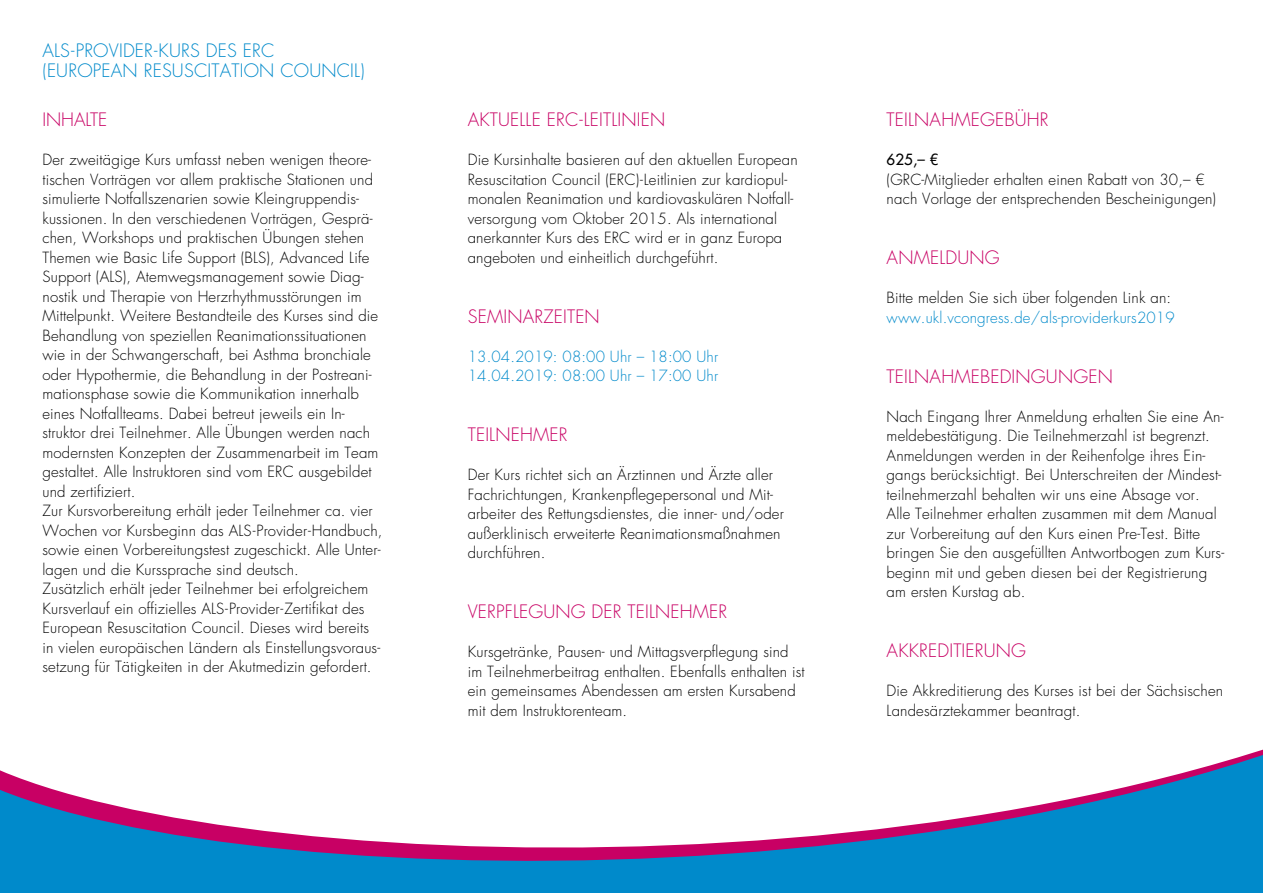
<style>
.page{position:relative;width:1263px;height:893px;background:#fff}
.page>*{position:absolute;margin:0;border:0;box-sizing:border-box;transform-origin:0 0}
.t1{font:300 18px "Futura Std";letter-spacing:.01em;color:#c80064}
.t2{font:300 18px/19.5px "Futura Std";letter-spacing:.01em;color:#008acb}
.t3{font:300 18px "Futura Std";letter-spacing:-.01em;color:#c80064}
.t4{font:300 15px/19.5px "Futura Std";letter-spacing:.01em;color:#000}
.t5{font:300 15px "Futura Std";letter-spacing:.01em;color:#008acb}
.t6{font:500 15px "Futura Std";color:#000}
</style>
<div class="page">
<svg style="left:0;top:749px;width:1263px;height:144px"></svg>
<p class="t2" style="left:43px;top:42px;width:324px">ALS-PROVIDER-KURS DES ERC (EUROPEAN RESUSCITATION COUNCIL)</p>
<p class="t3" style="left:43px;top:109px;width:66px">INHALTE</p>
<p class="t4" style="left:43px;top:150px;width:337px">Der zweitägige Kurs umfasst neben wenigen theore&shy;tischen Vorträgen vor allem praktische Stationen und simulierte Notfallszenarien sowie Kleingruppendis&shy;kussionen. In den verschiedenen Vorträgen, Gesprä&shy;chen, Workshops und praktischen Übungen stehen Themen wie Basic Life Support (BLS), Advanced Life Support (ALS), Atemwegsmanagement sowie Diag&shy;nostik und Therapie von Herzrhythmusstörungen im Mittelpunkt. Weitere Bestandteile des Kurses sind die Behandlung von speziellen Reanimationssituationen wie in der Schwangerschaft, bei Asthma bronchiale oder Hypothermie, die Behandlung in der Postreani&shy;mationsphase sowie die Kommunikation innerhalb eines Notfallteams. Dabei betreut jeweils ein In&shy;struktor drei Teilnehmer. Alle Übungen werden nach modernsten Konzepten der Zusammenarbeit im Team gestaltet. Alle Instruktoren sind vom ERC ausgebildet und zertifiziert.</p>
<p class="t4" style="left:43px;top:501px;width:341px">Zur Kursvorbereitung erhält jeder Teilnehmer ca. vier Wochen vor Kursbeginn das ALS-Provider-Handbuch, sowie einen Vorbereitungstest zugeschickt. Alle Unter&shy;lagen und die Kurssprache sind deutsch.</p>
<p class="t4" style="left:43px;top:579px;width:339px">Zusätzlich erhält jeder Teilnehmer bei erfolgreichem Kursverlauf ein offizielles ALS-Provider-Zertifikat des European Resuscitation Council. Dieses wird bereits in vielen europäischen Ländern als Einstellungsvoraus&shy;setzung für Tätigkeiten in der Akutmedizin gefordert.</p>
<p class="t1" style="left:468px;top:109px;width:199px">AKTUELLE ERC-LEITLINIEN</p>
<p class="t4" style="left:468px;top:150px;width:331px">Die Kursinhalte basieren auf den aktuellen European Resuscitation Council (ERC)-Leitlinien zur kardiopul&shy;monalen Reanimation und kardiovaskulären Notfall&shy;versorgung vom Oktober 2015. Als international anerkannter Kurs des ERC wird er in ganz Europa angeboten und einheitlich durchgeführt.</p>
<p class="t1" style="left:468px;top:305px;width:134px">SEMINARZEITEN</p>
<p class="t5" style="left:468px;top:347px;width:252px">13.04.2019: 08:00 Uhr – 18:00 Uhr</p>
<p class="t5" style="left:468px;top:366px;width:252px">14.04.2019: 08:00 Uhr – 17:00 Uhr</p>
<p class="t1" style="left:468px;top:424px;width:101px">TEILNEHMER</p>
<p class="t4" style="left:468px;top:465px;width:318px">Der Kurs richtet sich an Ärztinnen und Ärzte aller Fachrichtungen, Krankenpflegepersonal und Mit&shy;arbeiter des Rettungsdienstes, die inner- und/oder außerklinisch erweiterte Reanimationsmaßnahmen durchführen.</p>
<p class="t1" style="left:468px;top:601px;width:261px">VERPFLEGUNG DER TEILNEHMER</p>
<p class="t4" style="left:468px;top:642px;width:322px">Kursgetränke, Pausen- und Mittagsverpflegung sind</p>
<p class="t4" style="left:468px;top:662px;width:338px">im Teilnehmerbeitrag enthalten. Ebenfalls enthalten ist ein gemeinsames Abendessen am ersten Kursabend mit dem Instruktorenteam.</p>
<p class="t1" style="left:887px;top:109px;width:163px">TEILNAHMEGEBÜHR</p>
<p class="t6" style="left:887px;top:150px;width:53px">625,– €</p>
<p class="t4" style="left:887px;top:170px;width:331px">(GRC-Mitglieder erhalten einen Rabatt von 30,– € nach Vorlage der entsprechenden Bescheinigungen)</p>
<p class="t1" style="left:887px;top:247px;width:114px">ANMELDUNG</p>
<p class="t4" style="left:887px;top:288px;width:286px">Bitte melden Sie sich über folgenden Link an:</p>
<p class="t5" style="left:887px;top:308px;width:290px">www.ukl.vcongress.de/als-providerkurs2019</p>
<p class="t1" style="left:887px;top:365px;width:228px">TEILNAHMEBEDINGUNGEN</p>
<p class="t4" style="left:887px;top:407px;width:338px">Nach Eingang Ihrer Anmeldung erhalten Sie eine An&shy;meldebestätigung. Die Teilnehmerzahl ist begrenzt.<br>Anmeldungen werden in der Reihenfolge ihres Ein&shy;gangs berücksichtigt. Bei Unterschreiten der Mindest&shy;teilnehmerzahl behalten wir uns eine Absage vor.</p>
<p class="t4" style="left:887px;top:504px;width:339px">Alle Teilnehmer erhalten zusammen mit dem Manual zur Vorbereitung auf den Kurs einen Pre-Test. Bitte bringen Sie den ausgefüllten Antwortbogen zum Kurs&shy;beginn mit und geben diesen bei der Registrierung am ersten Kurstag ab.</p>
<p class="t1" style="left:887px;top:640px;width:141px">AKKREDITIERUNG</p>
<p class="t4" style="left:887px;top:681px;width:338px">Die Akkreditierung des Kurses ist bei der Sächsischen</p>
<p class="t4" style="left:887px;top:701px;width:195px">Landesärztekammer beantragt.</p>
</div>
